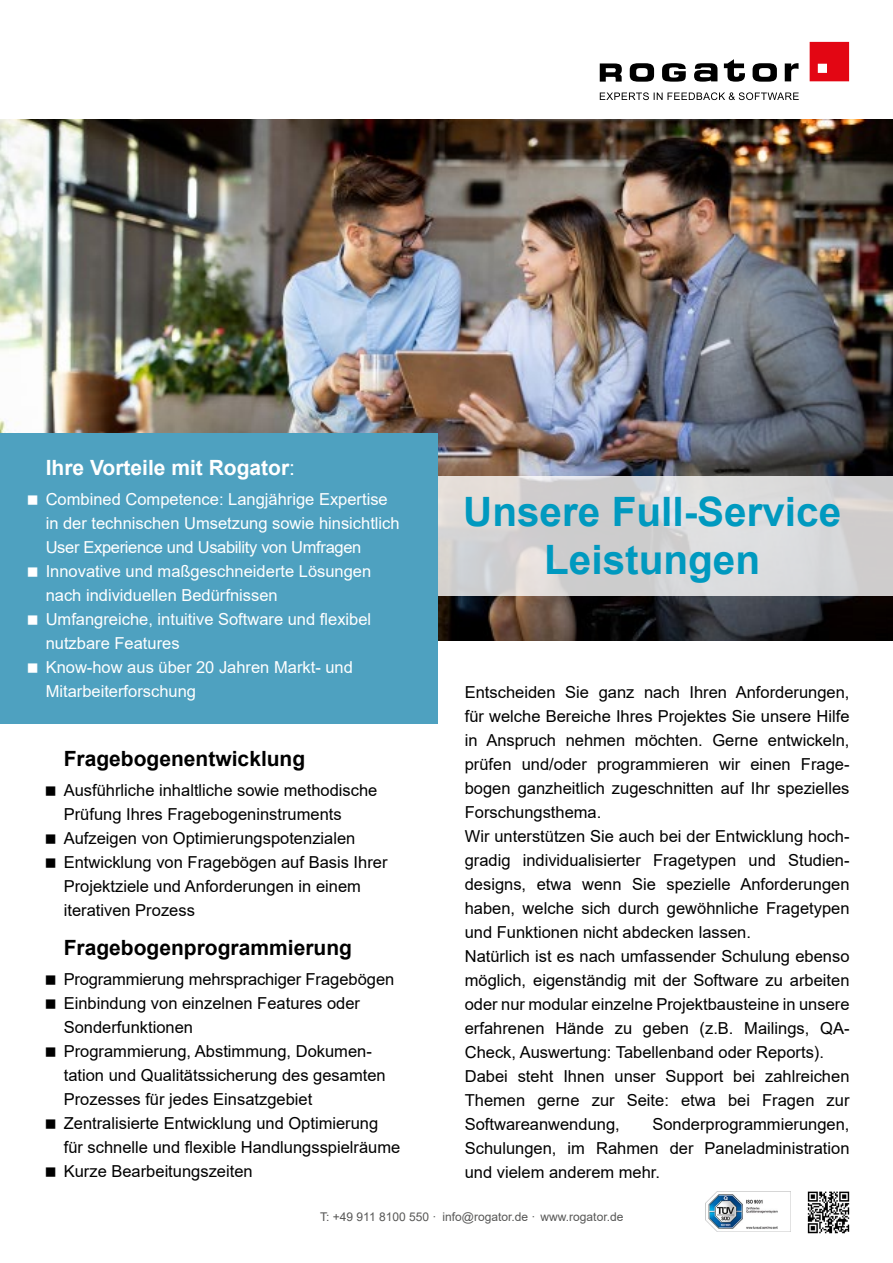
<style>
.page{position:relative;width:893px;height:1263px;background:#fff}
.page>*{position:absolute;margin:0;border:0;box-sizing:border-box;transform-origin:0 0}
.t1{font:700 40.5px/48px "Arial";color:#0099bf;text-align:center}
.t2{font:700 21px "Arial";color:#000}
.t3{font:700 21px "Arial";color:#fff}
.t4{font:16.5px/24px "Arial";color:#000}
.t5{font:16.5px/24px "Arial";color:#fff}
.t6{font:12px "Arial";color:#575756}
.s1{font-weight:400}
</style>
<div class="page">
<svg style="left:630px;top:63px;width:24px;height:19px"></svg>
<svg style="left:724px;top:59px;width:21px;height:23px"></svg>
<svg style="left:753px;top:63px;width:24px;height:19px"></svg>
<svg style="left:785px;top:63px;width:13px;height:18px"></svg>
<svg style="left:600px;top:63px;width:22px;height:19px"></svg>
<svg style="left:694px;top:63px;width:23px;height:19px"></svg>
<svg style="left:662px;top:63px;width:24px;height:19px"></svg>
<div style="left:810px;top:42px;width:39px;height:39px;background:#e30613"></div>
<svg style="left:600px;top:92px;width:199px;height:8px"></svg>
<img style="left:807px;top:1191px;width:43px;height:43px">
<img style="left:0;top:119px;width:893px;height:521px">
<svg style="left:438px;top:477px;width:455px;height:119px;background:#d6d5d5"></svg>
<div style="left:0;top:433px;width:438px;height:291px;background:#4ea1c0"></div>
<img style="left:706px;top:1191px;width:85px;height:40px">
<p class="t3" style="left:46px;top:453px;width:251px">Ihre Vorteile mit Rogator<span class="s1">:</span></p>
<p class="t5" style="left:46px;top:487px;width:355px">Combined Competence: Langjährige Expertise in der technischen Umsetzung sowie hinsichtlich User Experience und Usability von Umfragen Innovative und maßgeschneiderte Lösungen nach individuellen Bedürfnissen<br>Umfangreiche, intuitive Software und flexibel nutzbare Features<br>Know-how aus über 20 Jahren Markt- und Mitarbeiterforschung</p>
<h1 class="t1" style="left:463px;top:488px;width:380px">Unsere Full-Service<br>Leistungen</h1>
<p class="t4" style="left:465px;top:680px;width:386px">Entscheiden Sie ganz nach Ihren Anforderungen, für welche Bereiche Ihres Projektes Sie unsere Hilfe in Anspruch nehmen möchten. Gerne entwickeln, prüfen und/oder programmieren wir einen Frage&shy;bogen ganzheitlich zugeschnitten auf Ihr spezielles Forschungsthema.<br>Wir unterstützen Sie auch bei der Entwicklung hoch&shy;gradig individualisierter Fragetypen und Studien&shy;designs, etwa wenn Sie spezielle Anforderungen haben, welche sich durch gewöhnliche Fragetypen und Funktionen nicht abdecken lassen.<br>Natürlich ist es nach umfassender Schulung ebenso möglich, eigenständig mit der Software zu arbeiten oder nur modular einzelne Projektbausteine in unsere erfahrenen Hände zu geben (z.B. Mailings, QA-Check, Auswertung: Tabellenband oder Reports).<br>Dabei steht Ihnen unser Support bei zahlreichen Themen gerne zur Seite: etwa bei Fragen zur Softwareanwendung,</p>
<p class="t2" style="left:64px;top:744px;width:243px">Fragebogenentwicklung</p>
<p class="t4" style="left:64px;top:778px;width:325px">Ausführliche inhaltliche sowie methodische Prüfung Ihres Fragebogeninstruments Aufzeigen von Optimierungspotenzialen Entwicklung von Fragebögen auf Basis Ihrer Projektziele und Anforderungen in einem iterativen Prozess</p>
<p class="t2" style="left:64px;top:933px;width:290px">Fragebogenprogrammierung</p>
<p class="t4" style="left:64px;top:967px;width:338px">Programmierung mehrsprachiger Fragebögen Einbindung von einzelnen Features oder Sonderfunktionen<br>Programmierung, Abstimmung, Dokumen&shy;tation und Qualitätssicherung des gesamten Prozesses für jedes Einsatzgebiet Zentralisierte Entwicklung und Optimierung für schnelle und flexible Handlungsspielräume Kurze Bearbeitungszeiten</p>
<p class="t4" style="left:465px;top:1112px;width:386px;text-align:justify;text-indent:188px">Sonderprogrammierungen, Schulungen, im Rahmen der Paneladministration und vielem anderem mehr.</p>
<p class="t6" style="left:320px;top:1208px;width:305px">T: +49 911 8100 550 · info@rogator.de · www.rogator.de</p>
</div>
